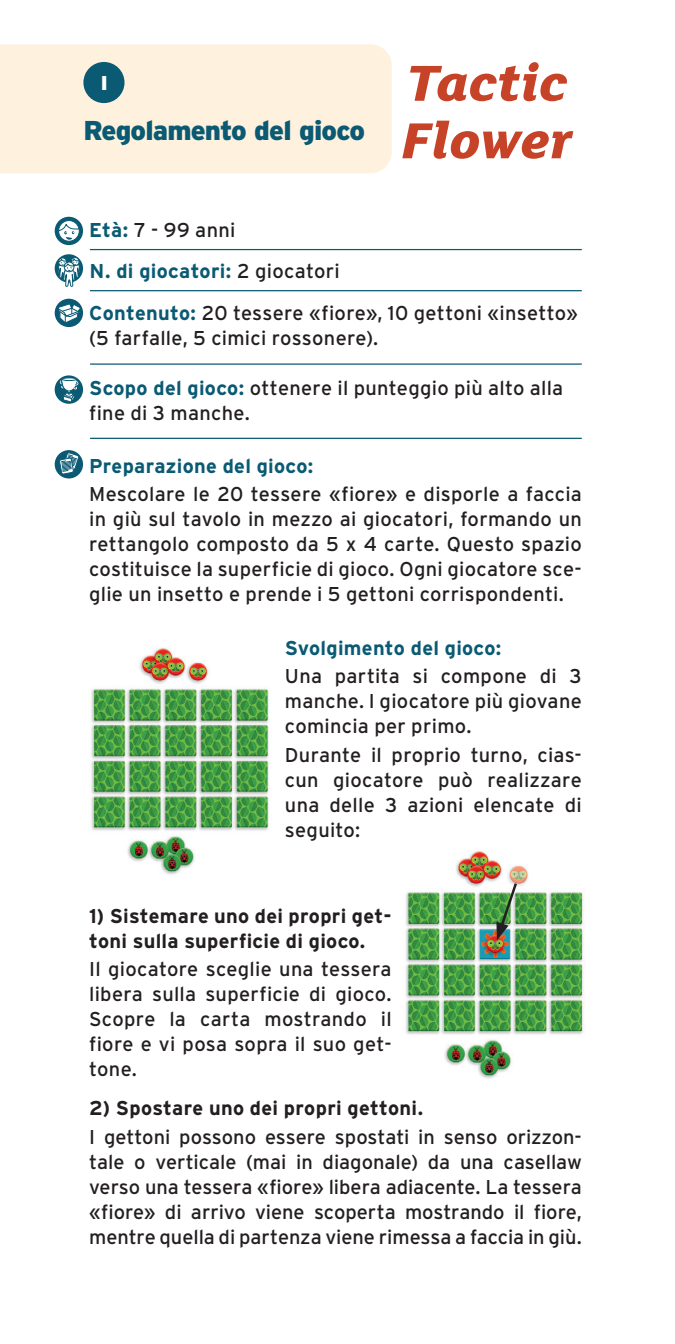
<style>
.page{position:relative;width:675px;height:1344px;background:#fff}
.page>*{position:absolute;margin:0;border:0;box-sizing:border-box;transform-origin:0 0}
.t1{font:italic 800 55px/57.5px "FS Lola";color:#c74327}
.t2{font:900 27.25px "Interstate";letter-spacing:-.03em;color:#0b5a73}
.t3{font:20px/25px "Interstate";letter-spacing:.01em;color:#231f20;text-align:justify}
.t4{font:700 20px/25px "Interstate";letter-spacing:.015em;color:#231f20}
.t5{font:700 20px "Interstate";letter-spacing:.015em;color:#0b5a73}
.t6{font:900 20px "Interstate";color:#fff}
.s1{font-weight:700;color:#0b5a73}
</style>
<div class="page">
<hr style="left:90px;top:249px;width:492px;height:1px;background:#0b5a73">
<hr style="left:90px;top:290px;width:492px;height:1px;background:#0b5a73">
<hr style="left:90px;top:437px;width:492px;height:2px;background:#0b5a73">
<hr style="left:90px;top:363px;width:492px;height:2px;background:#0b5a73">
<div style="left:55px;top:217px;width:28px;height:28px;background:#0b5a73;border-radius:50%"></div>
<div style="left:58px;top:220px;width:22px;height:21px;border:1px solid #0b5a73;border-radius:50%"></div>
<svg style="left:58px;top:220px;width:22px;height:20px"></svg>
<div style="left:55px;top:254px;width:28px;height:28px;background:#0b5a73;border-radius:50%"></div>
<svg style="left:58px;top:256px;width:22px;height:31px"></svg>
<div style="left:55px;top:299px;width:28px;height:28px;background:#0b5a73;border-radius:50%"></div>
<svg style="left:56px;top:303px;width:28px;height:21px"></svg>
<svg style="left:55px;top:375px;width:28px;height:29px"></svg>
<svg style="left:59px;top:378px;width:20px;height:26px"></svg>
<div style="left:62px;top:377px;width:15px;height:4px;border:1px solid #0b5a73;border-radius:50%"></div>
<div style="left:55px;top:450px;width:28px;height:28px;background:#0b5a73;border-radius:50%"></div>
<svg style="left:59px;top:452px;width:20px;height:23px"></svg>
<div style="left:0;top:44px;width:392px;height:129px;background:#fef2de"></div>
<div style="left:83px;top:62px;width:41px;height:41px;background:#0b5a73;border-radius:50%"></div>
<img style="left:91px;top:647px;width:178px;height:228px">
<img style="left:405px;top:851px;width:180px;height:228px">
<svg style="left:496px;top:880px;width:23px;height:60px"></svg>
<p class="t6" style="left:101px;top:72px;width:8px">I</p>
<h2 class="t2" style="left:83px;top:115px;width:283px">Regolamento del gioco</h2>
<p class="t3" style="left:89px;top:217px;width:148px"><span class="s1">Età:</span> 7 - 99 anni</p>
<h1 class="t1" style="left:401px;top:51px;width:173px">Tactic<br>Flower</h1>
<p class="t3" style="left:89px;top:250px;width:490px;line-height:41.8px"><span class="s1">N. di giocatori:</span> 2 giocatori<br><span class="s1">Contenuto:</span> 20 tessere «fiore», 10 gettoni «insetto»</p>
<p class="t3" style="left:89px;top:325px;width:291px">(5 farfalle, 5 cimici rossonere).</p>
<p class="t3" style="left:89px;top:375px;width:475px"><span class="s1">Scopo del gioco:</span> ottenere il punteggio più alto alla fine di 3 manche.</p>
<p class="t5" style="left:89px;top:454px;width:226px">Preparazione del gioco:</p>
<p class="t3" style="left:89px;top:481px;width:494px">Mescolare le 20 tessere «fiore» e disporle a faccia in giù sul tavolo in mezzo ai giocatori, formando un rettangolo composto da 5 x 4 carte. Questo spazio costituisce la superficie di gioco. Ogni giocatore sce&shy;glie un insetto e prende i 5 gettoni corrispondenti.</p>
<p class="t5" style="left:285px;top:636px;width:218px">Svolgimento del gioco:</p>
<p class="t3" style="left:285px;top:663px;width:298px">Una partita si compone di 3 manche. I giocatore più giovane comincia per primo.</p>
<p class="t3" style="left:285px;top:742px;width:298px">Durante il proprio turno, cias&shy;cun giocatore può realizzare una delle 3 azioni elencate di seguito:</p>
<p class="t4" style="left:89px;top:902px;width:304px">1) Sistemare uno dei propri get&shy;toni sulla superficie di gioco.</p>
<p class="t3" style="left:89px;top:956px;width:304px">Il giocatore sceglie una tessera libera sulla superficie di gioco.<br>Scopre la carta mostrando il fiore e vi posa sopra il suo get&shy;tone.</p>
<p class="t4" style="left:89px;top:1095px;width:335px">2) Spostare uno dei propri gettoni.</p>
<p class="t3" style="left:89px;top:1124px;width:494px">I gettoni possono essere spostati in senso orizzon&shy;tale o verticale (mai in diagonale) da una casellaw verso una tessera «fiore» libera adiacente. La tessera «fiore» di arrivo viene scoperta mostrando il fiore, mentre quella di partenza viene rimessa a faccia in giù.</p>
</div>
